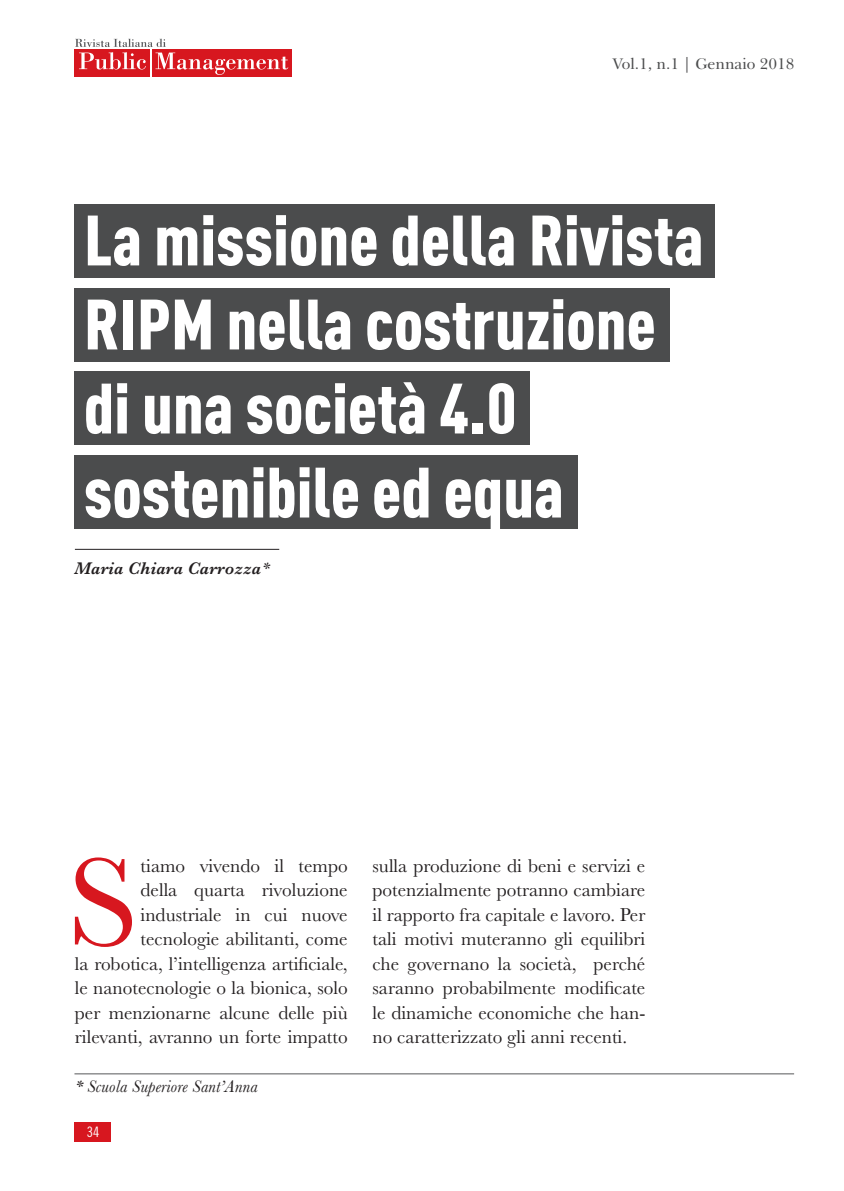
<style>
.page{position:relative;width:844px;height:1191px;background:#fff}
.page>*{position:absolute;margin:0;border:0;box-sizing:border-box;transform-origin:0 0}
.t1{font:130.2px "Baskerville";color:#d7171f}
.t2{font:900 70px/84px "DIN Cond";color:#fff}
.t3{font:19.25px/24.5px "Baskerville";color:#231f20;text-align:right}
.t4{font:italic 17.5px "Baskerville";letter-spacing:.01em;color:#231f20}
.t5{font:italic 600 17.5px "Baskerville";letter-spacing:.01em;color:#231f20}
.t6{font:15.75px "Baskerville BT";color:#4b4c4d}
.t7{font:14.35px "Trade Gothic Cond Eighteen";color:#fff}
.s1{font-weight:400}
</style>
<div class="page">
<div style="left:74px;top:49px;width:76px;height:28px;background:#d7171f"></div>
<div style="left:152px;top:49px;width:139px;height:28px;background:#d7171f"></div>
<svg style="left:75px;top:39px;width:213px;height:36px"></svg>
<div style="left:74px;top:1122px;width:37px;height:20px;background:#d7171f"></div>
<div style="left:74px;top:204px;width:640px;height:74px;background:#4b4c4d"></div>
<div style="left:74px;top:372px;width:456px;height:73px;background:#4b4c4d"></div>
<div style="left:74px;top:455px;width:503px;height:74px;background:#4b4c4d"></div>
<div style="left:74px;top:288px;width:596px;height:73px;background:#4b4c4d"></div>
<hr style="left:75px;top:549px;width:204px;height:1px;background:#231f20">
<hr style="left:74px;top:1073px;width:719px;height:1px;background:#57585a">
<p class="t6" style="left:611px;top:53px;width:184px">Vol.1, n.1 | Gennaio 2018</p>
<h2 class="t2" style="left:84px;top:196px;width:621px">La missione della Rivista<br>RIPM nella costruzione di una società 4.0 sostenibile ed equa</h2>
<p class="t5" style="left:74px;top:556px;width:196px">Maria Chiara Carrozza<span class="s1">*</span></p>
<h1 class="t1" style="left:67px;top:820px;width:72px">S</h1>
<p class="t3" style="left:75px;top:853px;width:274px">tiamo vivendo il tempo<br>della quarta rivoluzione industriale in cui nuove tecnologie abilitanti, come<br>la robotica, l’intelligenza artificiale, le nanotecnologie o la bionica, solo per menzionarne alcune delle più rilevanti, avranno un forte impatto</p>
<p class="t3" style="left:372px;top:853px;width:274px;text-align:justify">sulla produzione di beni e servizi e potenzialmente potranno cambiare il rapporto fra capitale e lavoro. Per tali motivi muteranno gli equilibri che governano la società, perché saranno probabilmente modificate le dinamiche economiche che han&shy;no caratterizzato gli anni recenti.</p>
<p class="t4" style="left:75px;top:1075px;width:184px">* Scuola Superiore Sant’Anna</p>
<p class="t7" style="left:87px;top:1123px;width:14px">34</p>
</div>
